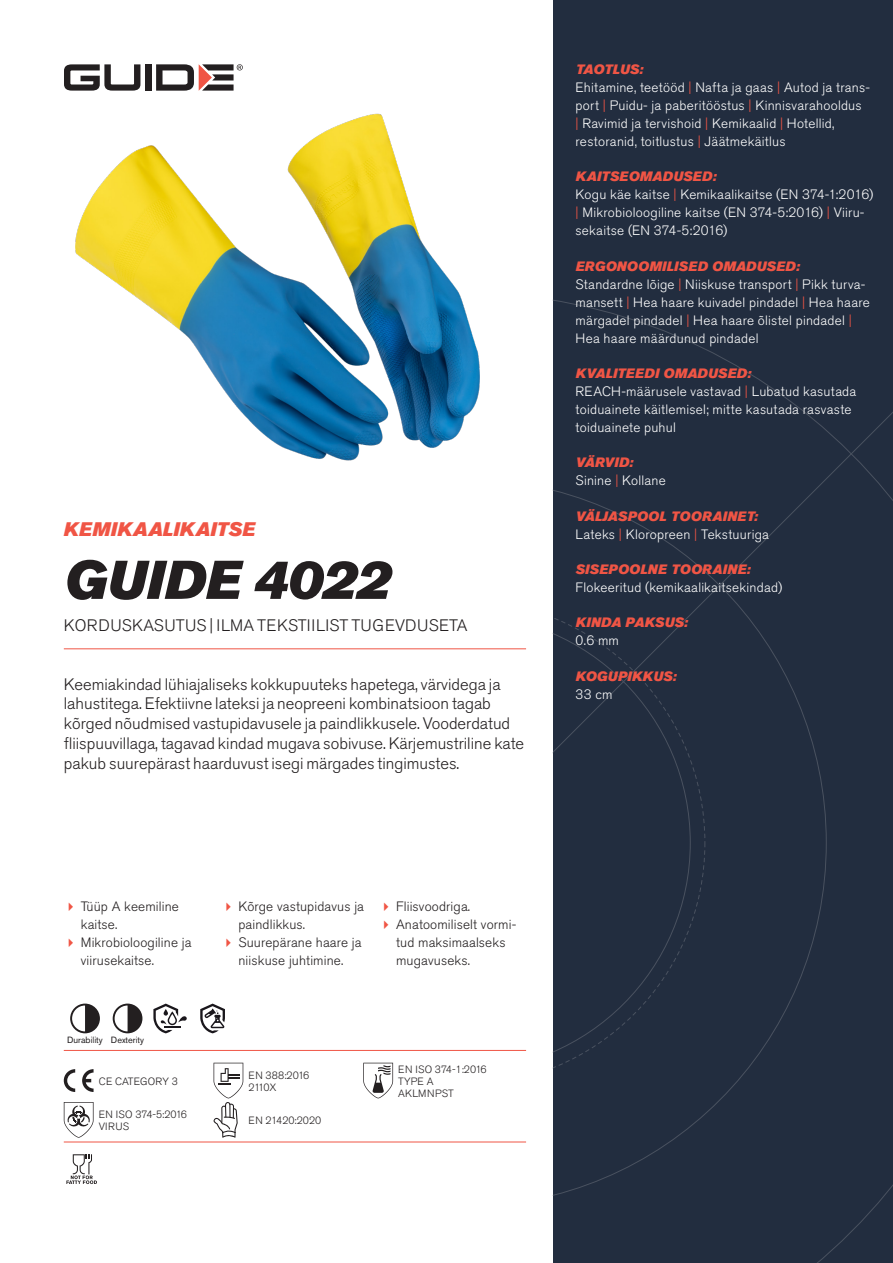
<style>
.page{position:relative;width:893px;height:1263px;background:#fff}
.page>*{position:absolute;margin:0;border:0;box-sizing:border-box;transform-origin:0 0}
.Rubrik{font:italic 54px "Akzidenz Grotesk Pro Super";color:#231f20}
.Överrubrik{font:italic 19.5px "Akzidenz Grotesk Pro Super";letter-spacing:.005em;color:#f05545}
.Ingress{font:300 16.5px/19.8px "Akzidenz Grotesk Pro";color:#231f20}
.Product_-_AltSegment{font:300 16.5px "Akzidenz Grotesk Pro";letter-spacing:.01em;color:#231f20}
.Produkt_-_Brödtext{font:300 13.5px/18px "Akzidenz Grotesk Pro";letter-spacing:.02em;color:#fff}
.t1{font:300 13.5px/18px "Akzidenz Grotesk Pro";letter-spacing:.01em;color:#231f20}
.Produkt_-_Namn{font:italic 13.5px "Akzidenz Grotesk Pro Super";letter-spacing:.015em;color:#f05545}
.Produkt_-_Namn-2{font:italic 13.5px "Akzidenz Grotesk Pro Super";letter-spacing:-.015em;color:#f05545}
.t2{font:300 10.5px "Akzidenz Grotesk Pro";letter-spacing:.005em;color:#231f20}
.Produkt_-_Egenskaper{font:9px "Akzidenz Grotesk Pro";color:#231f20}
.s1{color:#f05545}
</style>
<div class="page">
<div style="left:145px;top:64px;width:7px;height:27px;background:#231f20"></div>
<svg style="left:156px;top:64px;width:87px;height:27px"></svg>
<svg style="left:64px;top:64px;width:76px;height:27px"></svg>
<div style="left:553px;top:0;width:340px;height:1263px;background:#222d3f"></div>
<svg style="left:553px;top:300px;width:340px;height:963px"></svg>
<hr style="left:64px;top:1050px;width:462px;height:1px;background:#f05545">
<hr style="left:64px;top:1142px;width:462px;height:1px;background:#f05545">
<svg style="left:70px;top:1003px;width:30px;height:30px"></svg>
<svg style="left:113px;top:1003px;width:29px;height:30px"></svg>
<svg style="left:153px;top:1003px;width:34px;height:30px"></svg>
<svg style="left:200px;top:1003px;width:25px;height:30px"></svg>
<svg style="left:64px;top:1069px;width:11px;height:23px"></svg>
<svg style="left:82px;top:1069px;width:12px;height:23px"></svg>
<svg style="left:363px;top:1063px;width:30px;height:35px"></svg>
<svg style="left:64px;top:1102px;width:30px;height:36px"></svg>
<svg style="left:214px;top:1063px;width:29px;height:75px"></svg>
<svg style="left:66px;top:1154px;width:31px;height:30px"></svg>
<img style="left:75px;top:113px;width:405px;height:348px">
<hr style="left:64px;top:648px;width:462px;height:1px;background:#f05545">
<p class="Överrubrik" style="left:64px;top:517px;width:193px">KEMIKAALIKAITSE</p>
<p class="Rubrik" style="left:64px;top:545px;width:328px">GUIDE 4022</p>
<p class="Product_-_AltSegment" style="left:64px;top:615px;width:405px">KORDUSKASUTUS | ILMA TEKSTIILIST TUGEVDUSETA</p>
<p class="Ingress" style="left:64px;top:674px;width:462px">Keemiakindad lühiajaliseks kokkupuuteks hapetega, värvidega ja lahustitega. Efektiivne lateksi ja neopreeni kombinatsioon tagab kõrged nõudmised vastupidavusele ja paindlikkusele. Vooderdatud fliispuuvillaga, tagavad kindad mugava sobivuse. Kärjemustriline kate pakub suurepärast haarduvust isegi märgades tingimustes.</p>
<p class="t1" style="left:81px;top:897px;width:100px">Tüüp A keemiline kaitse.</p>
<p class="t1" style="left:81px;top:933px;width:112px">Mikrobioloogiline ja viirusekaitse.</p>
<p class="Produkt_-_Egenskaper" style="left:67px;top:1034px;width:37px">Durability</p>
<p class="Produkt_-_Egenskaper" style="left:111px;top:1034px;width:35px">Dexterity</p>
<p class="t2" style="left:99px;top:1074px;width:81px">CE CATEGORY 3</p>
<p class="t2" style="left:99px;top:1107px;width:90px">EN ISO 374-5:2016</p>
<p class="t2" style="left:99px;top:1119px;width:32px">VIRUS</p>
<p class="t1" style="left:238px;top:897px;width:127px">Kõrge vastupidavus ja paindlikkus.</p>
<p class="t1" style="left:238px;top:933px;width:125px">Suurepärane haare ja niiskuse juhtimine.</p>
<p class="t1" style="left:396px;top:897px;width:76px">Fliisvoodriga.</p>
<p class="t1" style="left:396px;top:915px;width:122px">Anatoomiliselt vormi&shy;tud maksimaalseks mugavuseks.</p>
<p class="t2" style="left:248px;top:1068px;width:62px">EN 388:2016</p>
<p class="t2" style="left:248px;top:1080px;width:30px">2110X</p>
<p class="t2" style="left:248px;top:1113px;width:74px">EN 21420:2020</p>
<p class="t2" style="left:398px;top:1062px;width:90px">EN ISO 374-1:2016</p>
<p class="t2" style="left:398px;top:1074px;width:37px">TYPE A</p>
<p class="t2" style="left:398px;top:1086px;width:57px">AKLMNPST</p>
<p class="Produkt_-_Namn-2" style="left:576px;top:60px;width:69px">TAOTLUS:</p>
<p class="Produkt_-_Brödtext" style="left:576px;top:78px;width:296px">Ehitamine, teetööd <span class="s1">|</span> Nafta ja gaas <span class="s1">|</span> Autod ja trans&shy;port <span class="s1">|</span> Puidu- ja paberitööstus <span class="s1">|</span> Kinnisvarahooldus<br><span class="s1">|</span> Ravimid ja tervishoid <span class="s1">|</span> Kemikaalid <span class="s1">|</span> Hotellid, restoranid, toitlustus <span class="s1">|</span> Jäätmekäitlus</p>
<p class="Produkt_-_Namn" style="left:576px;top:168px;width:142px">KAITSEOMADUSED:</p>
<p class="Produkt_-_Brödtext" style="left:576px;top:186px;width:299px">Kogu käe kaitse <span class="s1">|</span> Kemikaalikaitse (EN 374-1:2016) <span class="s1">|</span> Mikrobioloogiline kaitse (EN 374-5:2016) <span class="s1">|</span> Viiru&shy;sekaitse (EN 374-5:2016)</p>
<p class="Produkt_-_Namn" style="left:576px;top:257px;width:226px">ERGONOOMILISED OMADUSED:</p>
<p class="Produkt_-_Brödtext" style="left:576px;top:275px;width:296px">Standardne lõige <span class="s1">|</span> Niiskuse transport <span class="s1">|</span> Pikk turva&shy;mansett <span class="s1">|</span> Hea haare kuivadel pindadel <span class="s1">|</span> Hea haare märgadel pindadel <span class="s1">|</span> Hea haare õlistel pindadel <span class="s1">| </span>Hea haare määrdunud pindadel</p>
<p class="Produkt_-_Namn" style="left:576px;top:364px;width:177px">KVALITEEDI OMADUSED:</p>
<p class="Produkt_-_Brödtext" style="left:576px;top:382px;width:282px">REACH-määrusele vastavad <span class="s1">|</span> Lubatud kasutada toiduainete käitlemisel; mitte kasutada rasvaste toiduainete puhul</p>
<p class="Produkt_-_Namn" style="left:576px;top:454px;width:59px">VÄRVID:</p>
<p class="Produkt_-_Brödtext" style="left:576px;top:472px;width:92px">Sinine <span class="s1">|</span> Kollane</p>
<p class="Produkt_-_Namn" style="left:576px;top:507px;width:184px">VÄLJASPOOL TOORAINET:</p>
<p class="Produkt_-_Brödtext" style="left:576px;top:525px;width:195px">Lateks <span class="s1">|</span> Kloropreen <span class="s1">|</span> Tekstuuriga</p>
<p class="Produkt_-_Namn" style="left:576px;top:560px;width:176px">SISEPOOLNE TOORAINE:</p>
<p class="Produkt_-_Brödtext" style="left:576px;top:578px;width:208px">Flokeeritud (kemikaalikaitsekindad)</p>
<p class="Produkt_-_Namn" style="left:576px;top:614px;width:114px">KINDA PAKSUS:</p>
<p class="Produkt_-_Brödtext" style="left:576px;top:632px;width:45px">0.6 mm</p>
<p class="Produkt_-_Namn" style="left:576px;top:667px;width:102px">KOGUPIKKUS:</p>
<p class="Produkt_-_Brödtext" style="left:576px;top:685px;width:38px">33 cm</p>
</div>
